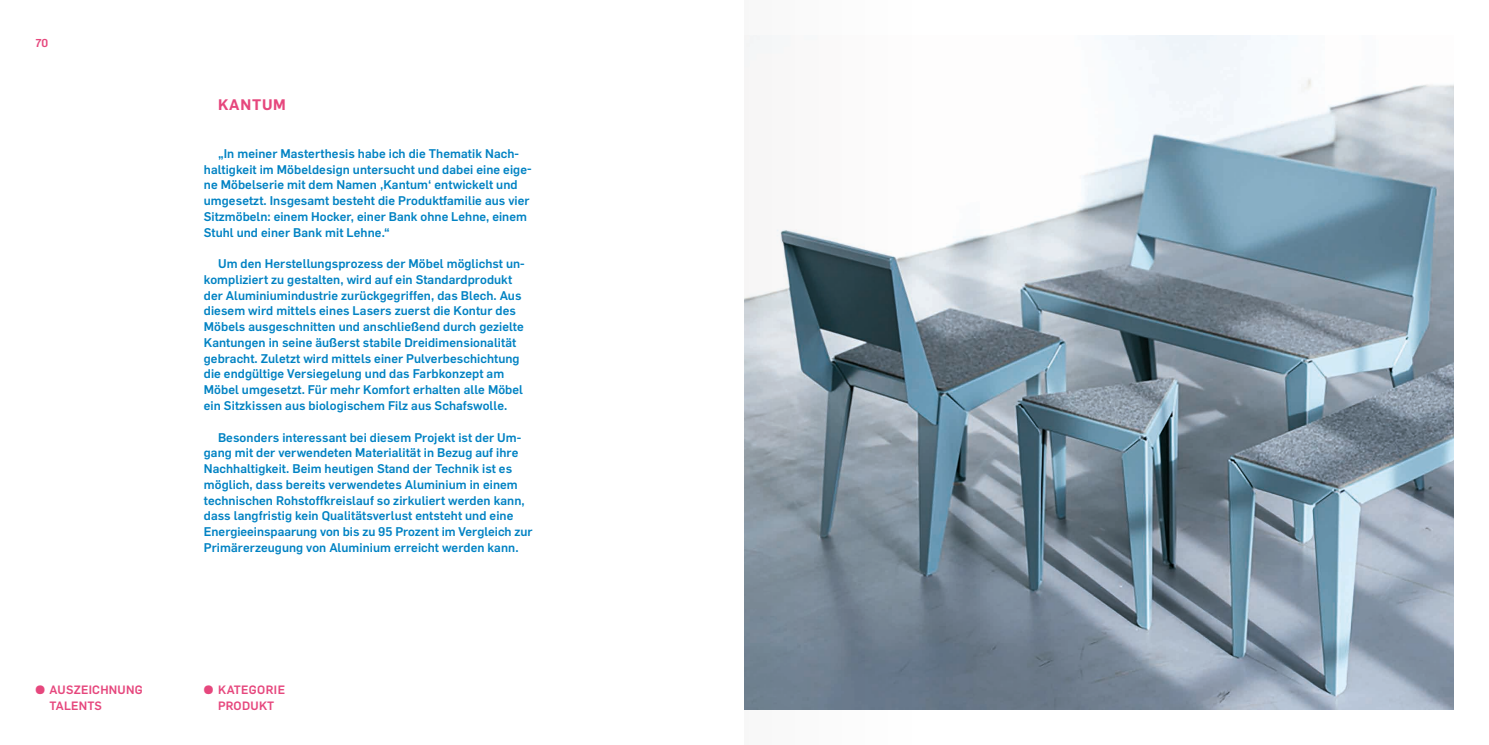
<style>
.page{position:relative;width:1489px;height:745px;background:#fff}
.page>*{position:absolute;margin:0;border:0;box-sizing:border-box;transform-origin:0 0}
.t1{font:600 15px "Flama";letter-spacing:.05em;color:#e6477d}
.t2{font:500 12.38px/15.8px "Flama";letter-spacing:.005em;color:#0082c3}
.t3{font:500 11.88px/15.8px "Flama";letter-spacing:.02em;color:#e6477d}
.t4{font:500 11.25px "Flama";color:#e6477d}
</style>
<div class="page">
<img style="left:921px;top:35px;width:532px;height:674px">
<svg style="left:744px;top:35px;width:177px;height:675px"></svg>
<p class="t4" style="left:35px;top:35px;width:14px">70</p>
<p class="t1" style="left:218px;top:94px;width:69px">KANTUM</p>
<p class="t2" style="left:204px;top:145px;width:329px;text-indent:14px">„In meiner Masterthesis habe ich die Thematik Nach&shy;haltigkeit im Möbeldesign untersucht und dabei eine eige&shy;ne Möbelserie mit dem Namen ‚Kantum‘ entwickelt und umgesetzt. Insgesamt besteht die Produktfamilie aus vier Sitzmöbeln: einem Hocker, einer Bank ohne Lehne, einem Stuhl und einer Bank mit Lehne.“</p>
<p class="t2" style="left:204px;top:255px;width:322px;text-indent:14px">Um den Herstellungsprozess der Möbel möglichst un&shy;kompliziert zu gestalten, wird auf ein Standardprodukt der Aluminiumindustrie zurückgegriffen, das Blech. Aus diesem wird mittels eines Lasers zuerst die Kontur des Möbels ausgeschnitten und anschließend durch gezielte Kantungen in seine äußerst stabile Dreidimensionalität gebracht. Zuletzt wird mittels einer Pulverbeschichtung die endgültige Versiegelung und das Farbkonzept am Möbel umgesetzt. Für mehr Komfort erhalten alle Möbel ein Sitzkissen aus biologischem Filz aus Schafswolle.</p>
<p class="t2" style="left:204px;top:428px;width:330px;text-indent:14px">Besonders interessant bei diesem Projekt ist der Um&shy;gang mit der verwendeten Materialität in Bezug auf ihre Nachhaltigkeit. Beim heutigen Stand der Technik ist es möglich, dass bereits verwendetes Aluminium in einem technischen Rohstoffkreislauf so zirkuliert werden kann, dass langfristig kein Qualitätsverlust entsteht und eine Energieeinspaarung von bis zu 95 Prozent im Vergleich zur Primärerzeugung von Aluminium erreicht werden kann.</p>
<p class="t3" style="left:50px;top:680px;width:94px;text-indent:-14px">● AUSZEICHNUNG<br>TALENTS</p>
<p class="t3" style="left:204px;top:680px;width:83px;text-align:center">● KATEGORIE<br>PRODUKT</p>
</div>
